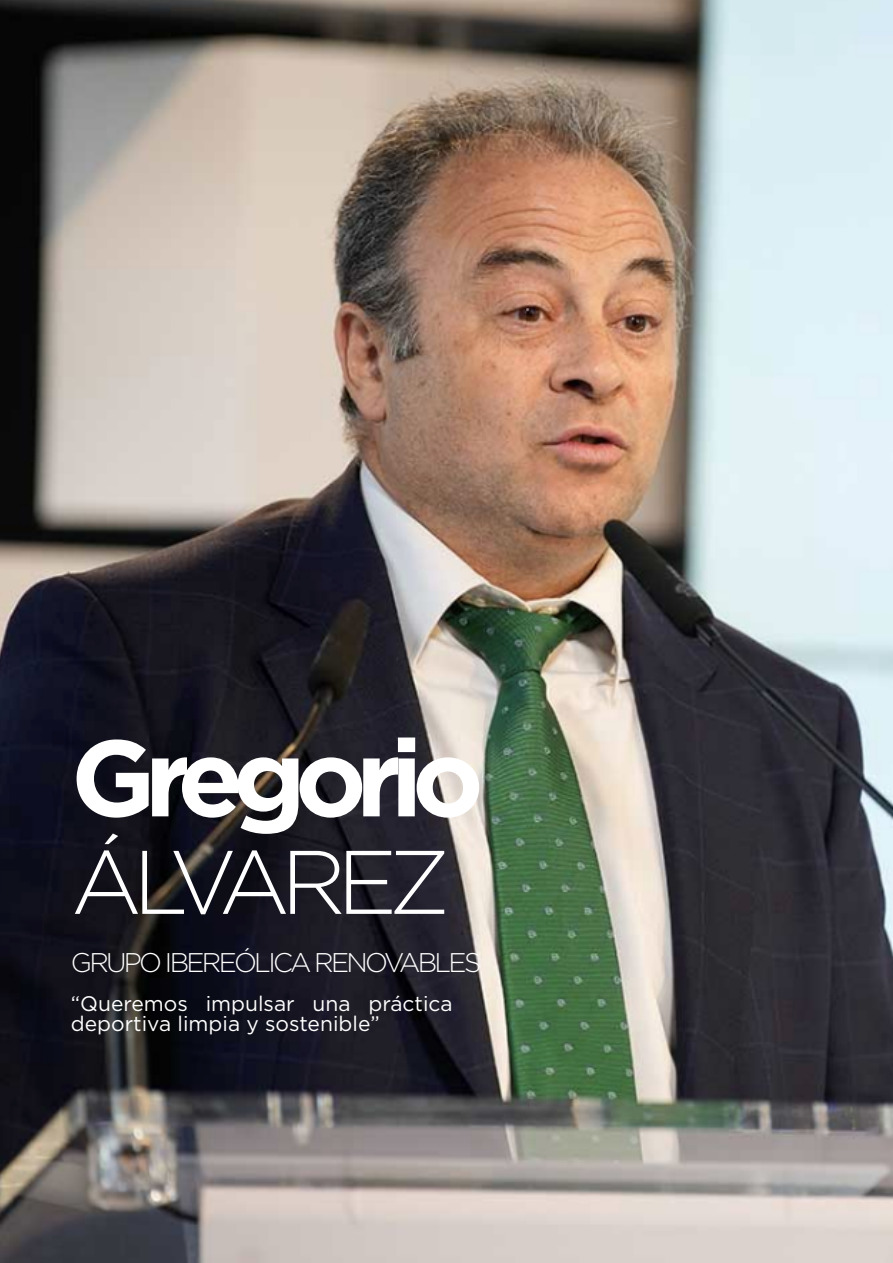
<style>
.page{position:relative;width:893px;height:1263px;background:#fff}
.page>*{position:absolute;margin:0;border:0;box-sizing:border-box;transform-origin:0 0}
.t1{font:700 108px "Gotham";letter-spacing:-.1em;color:#fff}
.t2{font:300 90px "Gotham";letter-spacing:-.1em;color:#fff}
.t3{font:300 27px "Gotham";letter-spacing:-.1em;color:#fff}
.t4{font:21px/19.5px "Gotham";color:#fff}
</style>
<div class="page">
<img style="left:0;top:0;width:893px;height:1263px">
<h1 class="t1" style="left:71px;top:706px;width:414px">Gregorio</h1>
<h2 class="t2" style="left:71px;top:825px;width:381px">ÁLVAREZ</h2>
<p class="t3" style="left:71px;top:946px;width:412px">GRUPO IBEREÓLICA RENOVABLES</p>
<p class="t4" style="left:71px;top:994px;width:383px">“Queremos impulsar una práctica deportiva limpia y sostenible”</p>
</div>
